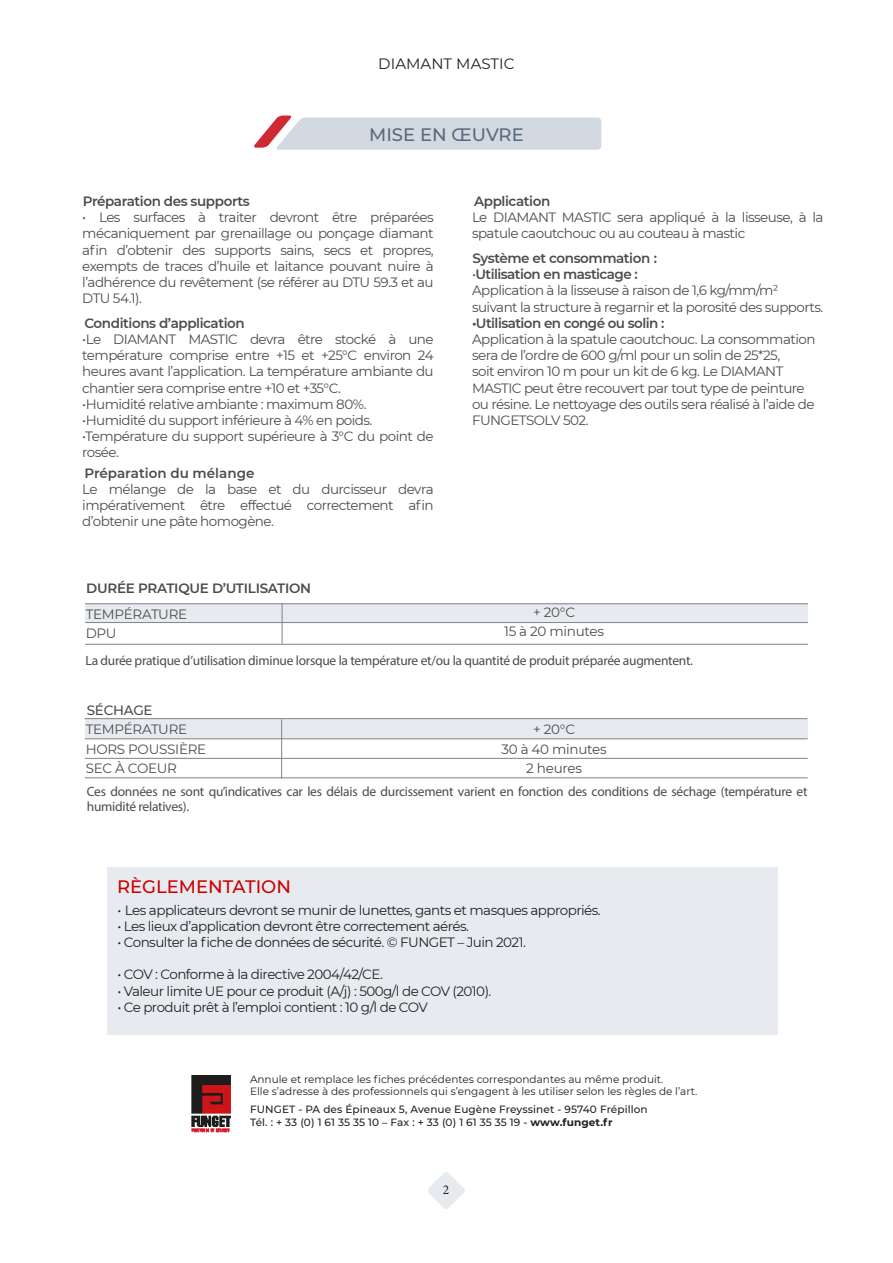
<style>
.page{position:relative;width:893px;height:1263px;background:#fff}
.page>*{position:absolute;margin:0;border:0;box-sizing:border-box;transform-origin:0 0}
.t1{font:500 18px "Montserrat";color:#c00}
.t2{font:500 18px "Montserrat";color:#586a7c}
.t3{font:15px "Montserrat";letter-spacing:.005em;color:#231f20}
.t4{font:13.5px/16.2px "Montserrat";letter-spacing:-.04em;color:#4b4c4d}
.t5{font:13.5px "Montserrat";letter-spacing:-.04em;color:#231f20}
.t6{font:13.5px/15px "Myriad Pro";letter-spacing:-.02em;color:#4b4c4d}
.t7{font:600 13.5px "Montserrat";letter-spacing:-.03em;color:#4b4c4d}
.t8{font:13.5px "Montserrat";letter-spacing:-.02em;color:#4b4c4d}
.t9{font:600 13.5px "Montserrat";color:#4b4c4d}
.t10{font:500 13.5px "Montserrat";letter-spacing:-.02em;color:#4b4c4d}
.t11{font:13.5px "Minion Pro";color:#231f20}
.t12{font:10.5px/12.6px "Montserrat";color:#231f20}
.t13{font:500 10.5px "Montserrat";letter-spacing:.01em;color:#231f20}
.s1{font-weight:600}
.s2{font-weight:700}
</style>
<div class="page">
<svg style="left:428px;top:1172px;width:37px;height:37px"></svg>
<svg style="left:254px;top:116px;width:347px;height:34px;background:#d7d6dd"></svg>
<div style="left:107px;top:868px;width:671px;height:167px;background:#e7ebf0"></div>
<img style="left:191px;top:1076px;width:40px;height:57px">
<div style="left:85px;top:603px;width:723px;height:19px;background:#e7ebf0"></div>
<hr style="left:85px;top:644px;width:723px;height:1px;background:#808285">
<hr style="left:85px;top:603px;width:723px;height:1px;background:#808285">
<hr style="left:282px;top:604px;width:1px;height:40px;background:#808285">
<hr style="left:85px;top:622px;width:723px;height:1px;background:#808285">
<div style="left:85px;top:719px;width:723px;height:20px;background:#e7ebf0"></div>
<hr style="left:85px;top:718px;width:722px;height:1px;background:#808285">
<hr style="left:85px;top:738px;width:723px;height:1px;background:#808285">
<hr style="left:85px;top:758px;width:723px;height:1px;background:#808285">
<hr style="left:85px;top:777px;width:723px;height:1px;background:#808285">
<hr style="left:281px;top:719px;width:1px;height:59px;background:#808285">
<p class="t3" style="left:378px;top:53px;width:138px">DIAMANT MASTIC</p>
<p class="t2" style="left:369px;top:122px;width:156px">MISE EN ŒUVRE</p>
<p class="t7" style="left:83px;top:192px;width:168px">Préparation des supports</p>
<p class="t4" style="left:82px;top:209px;width:353px;text-align:justify">• Les surfaces à traiter devront être préparées mécaniquement par grenaillage ou ponçage diamant afin d’obtenir des supports sains, secs et propres, exempts de traces d’huile et laitance pouvant nuire à l’adhérence du revêtement (se référer au DTU 59.3 et au DTU 54.1).</p>
<p class="t7" style="left:85px;top:313px;width:162px">Conditions d’application</p>
<p class="t4" style="left:82px;top:331px;width:353px;text-align:justify">•Le DIAMANT MASTIC devra être stocké à une température comprise entre +15 et +25°C environ 24 heures avant l’application. La température ambiante du chantier sera comprise entre +10 et +35°C.</p>
<p class="t4" style="left:82px;top:395px;width:286px">•Humidité relative ambiante : maximum 80%.</p>
<p class="t4" style="left:82px;top:412px;width:292px">•Humidité du support inférieure à 4% en poids.</p>
<p class="t4" style="left:82px;top:428px;width:353px">•Température du support supérieure à 3°C du point de rosée.</p>
<p class="t9" style="left:84px;top:463px;width:172px">Préparation du mélange</p>
<p class="t4" style="left:82px;top:481px;width:353px;text-align:justify">Le mélange de la base et du durcisseur devra impérativement être effectué correctement afin d’obtenir une pâte homogène.</p>
<p class="t7" style="left:86px;top:578px;width:227px">DURÉE PRATIQUE D’UTILISATION</p>
<p class="t8" style="left:86px;top:605px;width:103px">TEMPÉRATURE</p>
<p class="t4" style="left:86px;top:625px;width:32px">DPU</p>
<p class="t7" style="left:474px;top:192px;width:78px">Application</p>
<p class="t4" style="left:472px;top:209px;width:353px">Le DIAMANT MASTIC sera appliqué à la lisseuse, à la spatule caoutchouc ou au couteau à mastic</p>
<p class="t7" style="left:472px;top:249px;width:186px">Système et consommation :</p>
<p class="t4" style="left:472px;top:266px;width:353px">•<span class="s1">Utilisation en masticage :<br></span>Application à la lisseuse à raison de 1,6 kg/mm/m² suivant la structure à regarnir et la porosité des supports.</p>
<p class="t4" style="left:472px;top:314px;width:345px"><span class="s1">•Utilisation en congé ou solin :<br></span>Application à la spatule caoutchouc. La consommation sera de l’ordre de 600 g/ml pour un solin de 25*25,<br>soit environ 10 m pour un kit de 6 kg. Le DIAMANT MASTIC peut être recouvert par tout type de peinture ou résine. Le nettoyage des outils sera réalisé à l’aide de FUNGETSOLV 502.</p>
<p class="t4" style="left:533px;top:603px;width:44px">+ 20°C</p>
<p class="t8" style="left:504px;top:622px;width:102px">15 à 20 minutes</p>
<p class="t6" style="left:86px;top:652px;width:609px">La durée pratique d’utilisation diminue lorsque la température et/ou la quantité de produit préparée augmentent.</p>
<p class="t10" style="left:87px;top:700px;width:67px">SÉCHAGE</p>
<p class="t8" style="left:86px;top:720px;width:103px">TEMPÉRATURE</p>
<p class="t8" style="left:86px;top:740px;width:122px">HORS POUSSIÈRE</p>
<p class="t8" style="left:86px;top:759px;width:93px">SEC À COEUR</p>
<p class="t4" style="left:533px;top:721px;width:44px">+ 20°C</p>
<p class="t8" style="left:501px;top:740px;width:107px">30 à 40 minutes</p>
<p class="t4" style="left:526px;top:760px;width:57px">2 heures</p>
<p class="t6" style="left:87px;top:784px;width:722px">Ces données ne sont qu’indicatives car les délais de durcissement varient en fonction des conditions de séchage (température et humidité relatives).</p>
<p class="t1" style="left:117px;top:874px;width:175px">RÈGLEMENTATION</p>
<p class="t5" style="left:117px;top:900px;width:485px">• Les applicateurs devront se munir de lunettes, gants et masques appropriés.</p>
<p class="t5" style="left:117px;top:917px;width:353px">• Les lieux d’application devront être correctement aérés.</p>
<p class="t5" style="left:117px;top:933px;width:410px">• Consulter la fiche de données de sécurité. © FUNGET – Juin 2021.</p>
<p class="t5" style="left:117px;top:965px;width:267px">• COV : Conforme à la directive 2004/42/CE.</p>
<p class="t5" style="left:117px;top:981px;width:375px">• Valeur limite UE pour ce produit (A/j) : 500g/l de COV (2010).</p>
<p class="t5" style="left:117px;top:998px;width:312px">• Ce produit prêt à l’emploi contient : 10 g/l de COV</p>
<p class="t12" style="left:250px;top:1072px;width:449px">Annule et remplace les fiches précédentes correspondantes au même produit.<br>Elle s’adresse à des professionnels qui s’engagent à les utiliser selon les règles de l’art.</p>
<p class="t13" style="left:250px;top:1102px;width:399px">FUNGET - PA des Épineaux 5, Avenue Eugène Freyssinet - 95740 Frépillon</p>
<p class="t13" style="left:250px;top:1115px;width:364px">Tél. : + 33 (0) 1 61 35 35 10 – Fax : + 33 (0) 1 61 35 35 19 - <span class="s2">www.funget.fr</span></p>
<p class="t11" style="left:443px;top:1180px;width:8px">2</p>
</div>
